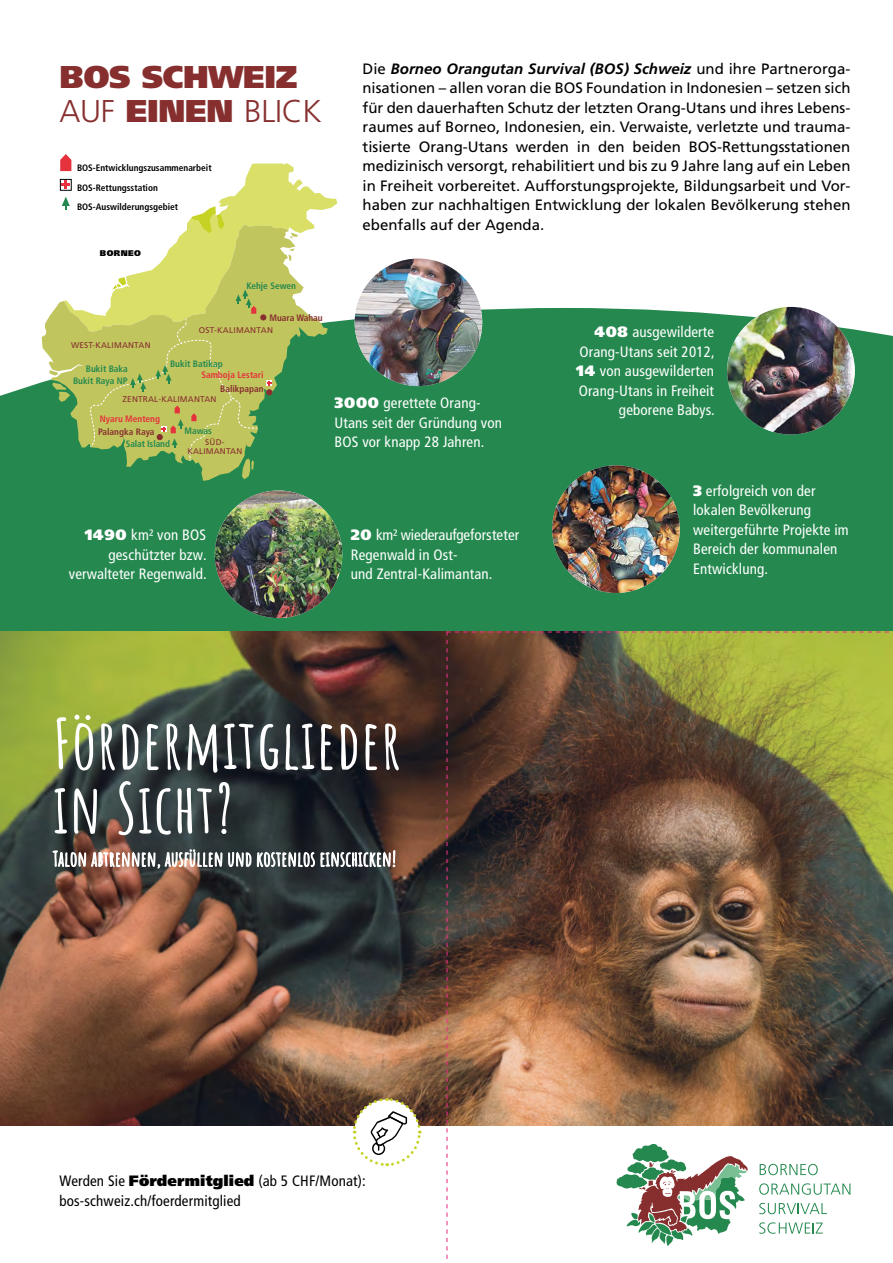
<style>
.page{position:relative;width:893px;height:1263px;background:#fff}
.page>*{position:absolute;margin:0;border:0;box-sizing:border-box;transform-origin:0 0}
.t1{font:900 31.5px/34.5px "Frutiger LT Pro";letter-spacing:-.01em;color:#872f2f}
.t2{font:15px/19.5px "Frutiger LT Pro";color:#000;text-align:justify}
.t3{font:condensed 15px/19.5px "Frutiger LT Pro";letter-spacing:.01em;color:#fff}
.t4{font:condensed 15px/19.5px "Frutiger LT Pro";letter-spacing:.01em;color:#000}
.t5{font:700 condensed 9.3px/19.5px "Frutiger LT Pro";color:#000}
.t6{font:700 condensed 9.3px "Frutiger LT Pro";color:#25894f}
.t7{font:700 condensed 9.3px "Frutiger LT Pro";color:#872f2f}
.t8{font:700 condensed 9.3px "Frutiger LT Pro";color:#e5323d}
.t9{font:8.25px/9px "Frutiger LT Pro";letter-spacing:.02em;color:#872f2f;text-align:center}
.t10{font:900 8.25px "Frutiger LT Pro";letter-spacing:.05em;color:#000}
.s1{font-weight:300}
.s2{font-weight:700;font-style:italic}
.s3{font-weight:900;font-stretch:normal}
</style>
<div class="page">
<div style="left:0;top:308px;width:893px;height:323px;background:#25894f"></div>
<svg style="left:64px;top:163px;width:273px;height:169px"></svg>
<svg style="left:191px;top:206px;width:34px;height:18px"></svg>
<svg style="left:42px;top:224px;width:286px;height:257px"></svg>
<svg style="left:89px;top:277px;width:183px;height:202px;background:#b1c162"></svg>
<img style="left:0;top:631px;width:446px;height:495px">
<svg style="left:53px;top:849px;width:342px;height:24px"></svg>
<svg style="left:55px;top:781px;width:175px;height:54px"></svg>
<svg style="left:57px;top:715px;width:342px;height:58px"></svg>
<img style="left:355px;top:258px;width:127px;height:128px;border-radius:64px">
<img style="left:215px;top:490px;width:127px;height:128px;border-radius:64px">
<img style="left:552px;top:465px;width:128px;height:128px;border-radius:64px">
<img style="left:727px;top:307px;width:128px;height:127px;border-radius:64px">
<svg style="left:60px;top:154px;width:11px;height:17px"></svg>
<svg style="left:62px;top:197px;width:8px;height:13px"></svg>
<svg style="left:62px;top:181px;width:7px;height:8px"></svg>
<div style="left:60px;top:179px;width:11px;height:12px;border:1px solid #000"></div>
<svg style="left:351px;top:1096px;width:71px;height:71px"></svg>
<img style="left:446px;top:631px;width:447px;height:628px">
<h1 class="t1" style="left:60px;top:59px;width:264px">BOS Schweiz<br><span class="s1">AUF</span> EINEN <span class="s1">BLICK</span></h1>
<p class="t5" style="left:77px;top:158px;width:136px">BOS-Entwicklungszusammenarbeit<br>BOS-Rettungsstation<br>BOS-Auswilderungsgebiet</p>
<p class="t10" style="left:100px;top:248px;width:43px">BORNEO</p>
<p class="t9" style="left:71px;top:341px;width:7px">west</p>
<p class="t9" style="left:93px;top:341px;width:60px">-KALIMANTAN</p>
<p class="t6" style="left:86px;top:363px;width:43px">Bukit Baka</p>
<p class="t6" style="left:73px;top:375px;width:56px">Bukit Raya NP</p>
<p class="t6" style="left:246px;top:280px;width:51px">Kehje Sewen</p>
<p class="t7" style="left:270px;top:312px;width:55px">Muara Wahau</p>
<p class="t9" style="left:199px;top:326px;width:76px">OST-KALIMANTAN</p>
<p class="t6" style="left:170px;top:358px;width:54px">Bukit Batikap</p>
<p class="t8" style="left:201px;top:369px;width:64px">Samboja Lestari</p>
<p class="t7" style="left:220px;top:383px;width:45px">Balikpapan</p>
<p class="t9" style="left:123px;top:394px;width:11px">Zentral</p>
<p class="t9" style="left:158px;top:394px;width:60px">-KALIMANTAN</p>
<p class="t8" style="left:100px;top:413px;width:62px">Nyaru Menteng</p>
<p class="t7" style="left:98px;top:426px;width:58px">Palangka Raya</p>
<p class="t6" style="left:126px;top:439px;width:46px">Salat Island</p>
<p class="t6" style="left:184px;top:425px;width:29px">Mawas</p>
<p class="t9" style="left:187px;top:437px;width:56px">SÜD-<br>KALIMANTAN</p>
<p class="t2" style="left:362px;top:59px;width:489px">Die <span class="s2">Borneo Orangutan Survival (BOS) Schweiz</span> und ihre Partnerorga&shy;nisationen – allen voran die BOS Foundation in Indonesien – setzen sich für den dauerhaften Schutz der letzten Orang-Utans und ihres Lebens&shy;raumes auf Borneo, Indonesien, ein. Verwaiste, verletzte und trauma&shy;tisierte Orang-Utans werden in den beiden BOS-Rettungsstationen medizinisch versorgt, rehabilitiert und bis zu 9 Jahre lang auf ein Leben in Freiheit vorbereitet. Aufforstungsprojekte, Bildungsarbeit und Vor&shy;haben zur nachhaltigen Entwicklung der lokalen Bevölkerung stehen ebenfalls auf der Agenda.</p>
<p class="t3" style="left:334px;top:393px;width:169px"><span class="s3">3000</span> gerettete Orang-<br>Utans seit der Gründung von<br>BOS vor knapp 28 Jahren.</p>
<p class="t3" style="left:576px;top:322px;width:140px;text-align:right"><span class="s3">408</span> ausgewilderte<br>Orang-Utans seit 2012,<br><span class="s3">14</span> von ausgewilderten<br>Orang-Utans in Freiheit geborene Babys.</p>
<p class="t3" style="left:69px;top:526px;width:139px;text-align:right"><span class="s3">1490</span> km² von BOS geschützter bzw. verwalteter Regenwald.</p>
<p class="t3" style="left:351px;top:526px;width:170px"><span class="s3">20</span> km² wiederaufgeforsteter<br>Regenwald in Ost-<br>und Zentral-Kalimantan.</p>
<p class="t3" style="left:693px;top:481px;width:157px"><span class="s3">3</span> erfolgreich von der lokalen Bevölkerung weitergeführte Projekte im<br>Bereich der kommunalen<br>Entwicklung.</p>
<p class="t4" style="left:60px;top:1171px;width:308px">Werden Sie <span class="s3">Fördermitglied</span> (ab 5 CHF/Monat): bos-schweiz.ch/foerdermitglied</p>
</div>
